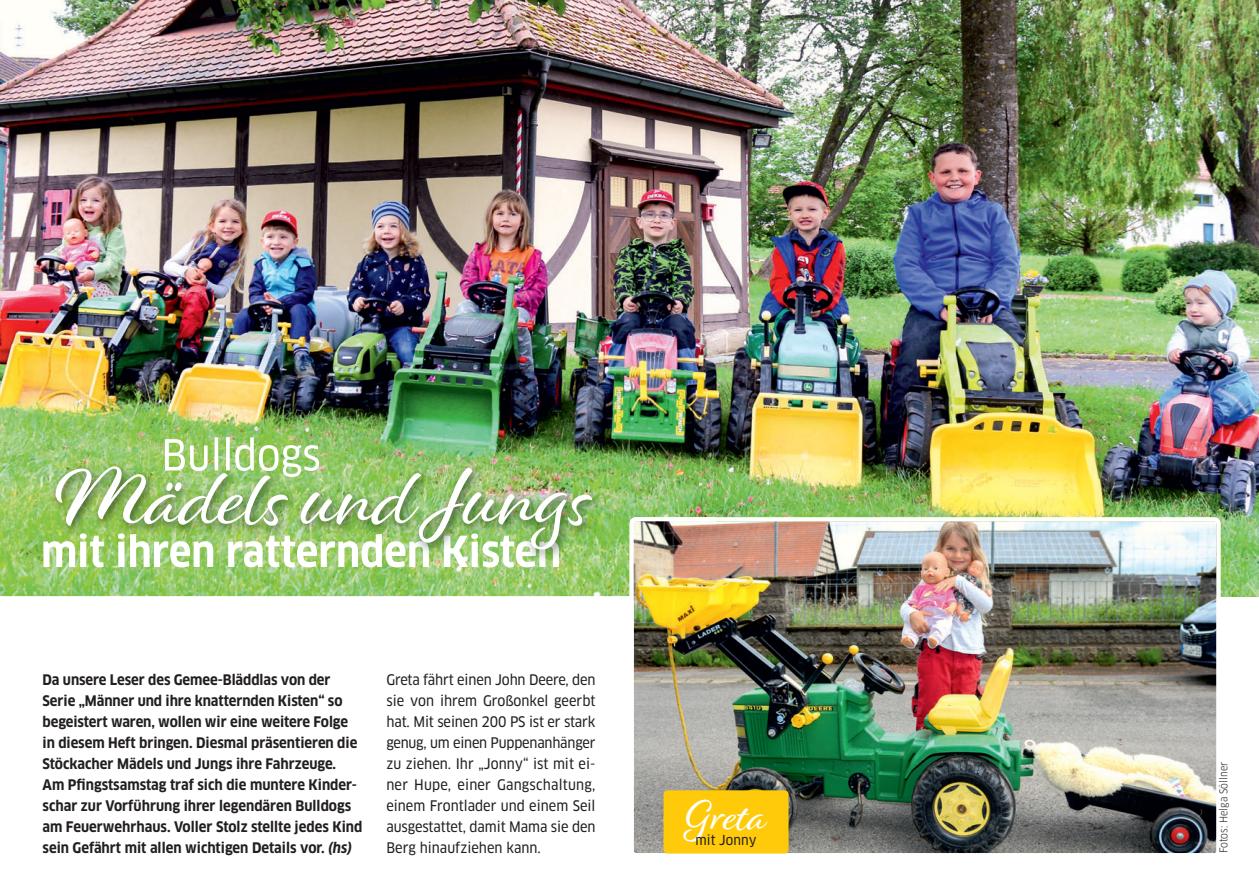
<style>
.page{position:relative;width:1259px;height:893px;background:#fff}
.page>*{position:absolute;margin:0;border:0;box-sizing:border-box;transform-origin:0 0}
.t1{font:85.8px "Alisha";color:#fff}
.t2{font:44.25px "Alisha";color:#fff}
.t3{font:700 14.25px/21px "Clan OT Narr";color:#231f20}
.t4{font:14.25px/21px "Clan OT Narr News";letter-spacing:-.005em;color:#231f20;text-align:justify}
.t5{font:13.5px "Clan OT Narr News";color:#231f20}
.t6{font:10.5px "Clan OT Narr";color:#231f20}
.s1{font-style:italic}
</style>
<div class="page">
<img style="left:0;top:0;width:1259px;height:596px">
<img style="left:633px;top:517px;width:587px;height:337px">
<img style="left:0;top:411px;width:716px;height:185px">
<img style="left:43px;top:533px;width:339px;height:34px">
<img style="left:165px;top:437px;width:154px;height:40px">
<svg style="left:629px;top:517px;width:7px;height:6px"></svg>
<img style="left:634px;top:521px;width:82px;height:80px">
<div style="left:663px;top:790px;width:125px;height:63px;background:#feca0a;border-radius:4px"></div>
<h1 class="t1" style="left:56px;top:473px;width:538px">Mädels und Jungs</h1>
<p class="t3" style="left:43px;top:670px;width:321px">Da unsere Leser des Gemee-Bläddlas von der Serie „Männer und ihre knatternden Kisten“ so begeistert waren, wollen wir eine weitere Folge in diesem Heft bringen. Diesmal präsentieren die Stöckacher Mädels und Jungs ihre Fahrzeuge.<br>Am Pfingstsamstag traf sich die muntere Kinder&shy;schar zur Vorführung ihrer legendären Bulldogs am Feuerwehrhaus. Voller Stolz stellte jedes Kind sein Gefährt mit allen wichtigen Details vor. <span class="s1">(hs)</span></p>
<p class="t4" style="left:386px;top:670px;width:210px">Greta fährt einen John Deere, den sie von ihrem Großonkel geerbt hat. Mit seinen 200 PS ist er stark genug, um einen Puppenanhänger zu ziehen. Ihr „Jonny“ ist mit ei&shy;ner Hupe, einer Gangschaltung, einem Frontlader und einem Seil ausgestattet, damit Mama sie den Berg hinaufziehen kann.</p>
<h2 class="t2" style="left:685px;top:804px;width:83px">Greta</h2>
<p class="t5" style="left:695px;top:834px;width:62px">mit Jonny</p>
<p class="t6" style="left:1219px;top:853px;width:93px;rotate:-90deg">Fotos: Helga Söllner</p>
</div>
